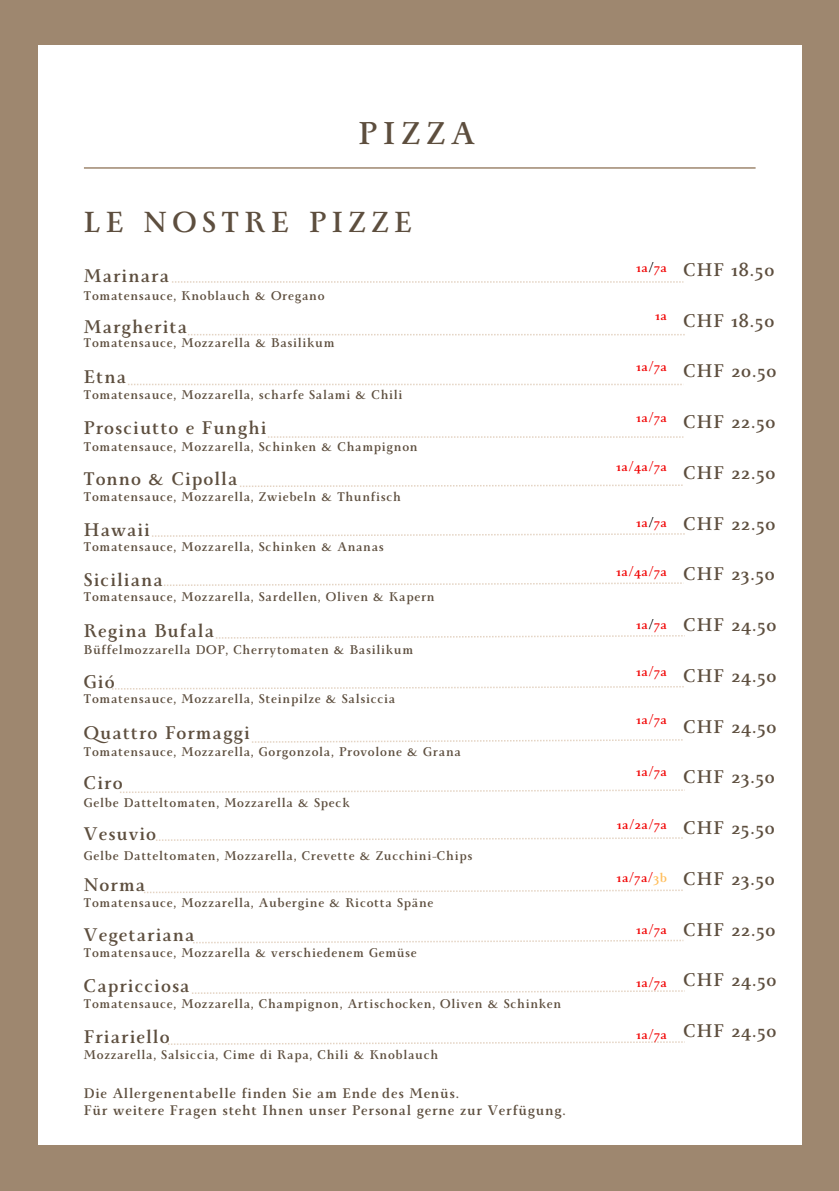
<style>
.page{position:relative;width:839px;height:1191px;background:#fff}
.page>*{position:absolute;margin:0;border:0;box-sizing:border-box;transform-origin:0 0}
.t1{font:700 35.2px "Monterchi Serif";letter-spacing:.175em;color:#5d4e3e}
.t2{font:700 32.4px "Monterchi Serif";letter-spacing:.175em;color:#5d4e3e}
.t3{font:700 20.4px "Monterchi Serif";letter-spacing:.05em;color:#5d4e3e}
.t4{font:700 15.4px "Monterchi Serif";letter-spacing:.05em;color:#5d4e3e}
.t5{font:700 14px "Monterchi Serif";letter-spacing:.05em;color:#5d4e3e}
.t6{font:700 14px "Monterchi Serif";letter-spacing:.05em;color:#f10303}
.s1{color:#000}
.s2{color:#ffbd59}
</style>
<div class="page">
<div style="left:0;top:0;width:838px;height:1191px;background:#9e876f"></div>
<div style="left:38px;top:45px;width:763px;height:1100px;background:#fff"></div>
<hr style="left:84px;top:167px;width:671px;height:2px;background:#9e876f">
<svg style="left:188px;top:334px;width:496px;height:1px"></svg>
<svg style="left:128px;top:384px;width:554px;height:1px"></svg>
<svg style="left:268px;top:436px;width:415px;height:2px"></svg>
<svg style="left:164px;top:582px;width:518px;height:4px"></svg>
<svg style="left:240px;top:484px;width:442px;height:3px"></svg>
<svg style="left:152px;top:533px;width:532px;height:4px"></svg>
<svg style="left:216px;top:635px;width:467px;height:4px"></svg>
<svg style="left:112px;top:686px;width:571px;height:4px"></svg>
<svg style="left:252px;top:739px;width:430px;height:4px"></svg>
<svg style="left:120px;top:789px;width:563px;height:4px"></svg>
<svg style="left:193px;top:940px;width:490px;height:3px"></svg>
<svg style="left:192px;top:990px;width:491px;height:4px"></svg>
<svg style="left:168px;top:1041px;width:515px;height:4px"></svg>
<svg style="left:172px;top:281px;width:511px;height:2px"></svg>
<svg style="left:156px;top:837px;width:526px;height:4px"></svg>
<svg style="left:144px;top:890px;width:538px;height:3px"></svg>
<p class="t1" style="left:358px;top:116px;width:118px">PIZZA</p>
<p class="t2" style="left:84px;top:206px;width:329px">LE NOSTRE PIZZE</p>
<p class="t3" style="left:84px;top:266px;width:87px">Marinara</p>
<p class="t3" style="left:84px;top:316px;width:105px">Margherita</p>
<p class="t3" style="left:84px;top:367px;width:44px">Etna</p>
<p class="t3" style="left:84px;top:418px;width:184px">Prosciutto e Funghi</p>
<p class="t3" style="left:84px;top:468px;width:155px">Tonno &amp; Cipolla</p>
<p class="t3" style="left:84px;top:519px;width:68px">Hawaii</p>
<p class="t3" style="left:84px;top:570px;width:80px">Siciliana</p>
<p class="t3" style="left:84px;top:621px;width:132px">Regina Bufala</p>
<p class="t3" style="left:84px;top:671px;width:32px">Gió</p>
<p class="t3" style="left:84px;top:722px;width:167px">Quattro Formaggi</p>
<p class="t3" style="left:84px;top:773px;width:40px">Ciro</p>
<p class="t3" style="left:84px;top:824px;width:74px">Vesuvio</p>
<p class="t3" style="left:84px;top:874px;width:63px">Norma</p>
<p class="t3" style="left:84px;top:925px;width:112px">Vegetariana</p>
<p class="t3" style="left:84px;top:976px;width:107px">Capricciosa</p>
<p class="t3" style="left:84px;top:1027px;width:87px">Friariello</p>
<p class="t5" style="left:84px;top:289px;width:242px">Tomatensauce, Knoblauch &amp; Oregano</p>
<p class="t5" style="left:84px;top:336px;width:252px">Tomatensauce, Mozzarella &amp; Basilikum</p>
<p class="t5" style="left:84px;top:388px;width:320px">Tomatensauce, Mozzarella, scharfe Salami &amp; Chili</p>
<p class="t5" style="left:84px;top:440px;width:335px">Tomatensauce, Mozzarella, Schinken &amp; Champignon</p>
<p class="t5" style="left:84px;top:489px;width:318px">Tomatensauce, Mozzarella, Zwiebeln &amp; Thunfisch</p>
<p class="t5" style="left:84px;top:540px;width:301px">Tomatensauce, Mozzarella, Schinken &amp; Ananas</p>
<p class="t5" style="left:84px;top:590px;width:352px">Tomatensauce, Mozzarella, Sardellen, Oliven &amp; Kapern</p>
<p class="t5" style="left:84px;top:643px;width:330px">Büffelmozzarella DOP, Cherrytomaten &amp; Basilikum</p>
<p class="t5" style="left:84px;top:692px;width:313px">Tomatensauce, Mozzarella, Steinpilze &amp; Salsiccia</p>
<p class="t5" style="left:84px;top:745px;width:378px">Tomatensauce, Mozzarella, Gorgonzola, Provolone &amp; Grana</p>
<p class="t5" style="left:84px;top:796px;width:267px">Gelbe Datteltomaten, Mozzarella &amp; Speck</p>
<p class="t5" style="left:84px;top:849px;width:390px">Gelbe Datteltomaten, Mozzarella, Crevette &amp; Zucchini-Chips</p>
<p class="t5" style="left:84px;top:896px;width:351px">Tomatensauce, Mozzarella, Aubergine &amp; Ricotta Späne</p>
<p class="t5" style="left:84px;top:946px;width:334px">Tomatensauce, Mozzarella &amp; verschiedenem Gemüse</p>
<p class="t5" style="left:84px;top:997px;width:478px">Tomatensauce, Mozzarella, Champignon, Artischocken, Oliven &amp; Schinken</p>
<p class="t5" style="left:84px;top:1048px;width:356px">Mozzarella, Salsiccia, Cime di Rapa, Chili &amp; Knoblauch</p>
<p class="t4" style="left:84px;top:1086px;width:376px">Die Allergenentabelle finden Sie am Ende des Menüs.</p>
<p class="t4" style="left:84px;top:1103px;width:483px">Für weitere Fragen steht Ihnen unser Personal gerne zur Verfügung.</p>
<p class="t6" style="left:636px;top:260px;width:32px">1a<span class="s1">/</span>7a</p>
<p class="t6" style="left:655px;top:309px;width:13px">1a</p>
<p class="t6" style="left:636px;top:360px;width:32px">1a/7a</p>
<p class="t6" style="left:636px;top:411px;width:32px">1a/7a</p>
<p class="t6" style="left:616px;top:460px;width:52px">1a/4a/7a</p>
<p class="t6" style="left:636px;top:516px;width:32px">1a<span class="s1">/</span>7a</p>
<p class="t6" style="left:616px;top:565px;width:52px">1a/4a/7a</p>
<p class="t6" style="left:636px;top:617px;width:32px">1a<span class="s1">/</span>7a</p>
<p class="t6" style="left:636px;top:665px;width:32px">1a/7a</p>
<p class="t6" style="left:636px;top:713px;width:32px">1a/7a</p>
<p class="t6" style="left:636px;top:765px;width:32px">1a/7a</p>
<p class="t6" style="left:617px;top:818px;width:51px">1a/2a/7a</p>
<p class="t6" style="left:617px;top:870px;width:52px">1a/7a/<span class="s2">3b</span></p>
<p class="t6" style="left:636px;top:923px;width:32px">1a/7a</p>
<p class="t6" style="left:636px;top:976px;width:32px">1a/7a</p>
<p class="t6" style="left:636px;top:1028px;width:32px">1a/7a</p>
<p class="t3" style="left:683px;top:260px;width:92px">CHF 18.50</p>
<p class="t3" style="left:683px;top:310px;width:92px">CHF 18.50</p>
<p class="t3" style="left:683px;top:361px;width:95px">CHF 20.50</p>
<p class="t3" style="left:683px;top:412px;width:93px">CHF 22.50</p>
<p class="t3" style="left:683px;top:463px;width:93px">CHF 22.50</p>
<p class="t3" style="left:683px;top:513px;width:93px">CHF 22.50</p>
<p class="t3" style="left:683px;top:564px;width:93px">CHF 23.50</p>
<p class="t3" style="left:683px;top:615px;width:95px">CHF 24.50</p>
<p class="t3" style="left:683px;top:666px;width:95px">CHF 24.50</p>
<p class="t3" style="left:683px;top:716px;width:95px">CHF 24.50</p>
<p class="t3" style="left:683px;top:767px;width:93px">CHF 23.50</p>
<p class="t3" style="left:683px;top:818px;width:93px">CHF 25.50</p>
<p class="t3" style="left:683px;top:869px;width:93px">CHF 23.50</p>
<p class="t3" style="left:683px;top:919px;width:93px">CHF 22.50</p>
<p class="t3" style="left:683px;top:970px;width:95px">CHF 24.50</p>
<p class="t3" style="left:683px;top:1021px;width:95px">CHF 24.50</p>
</div>
